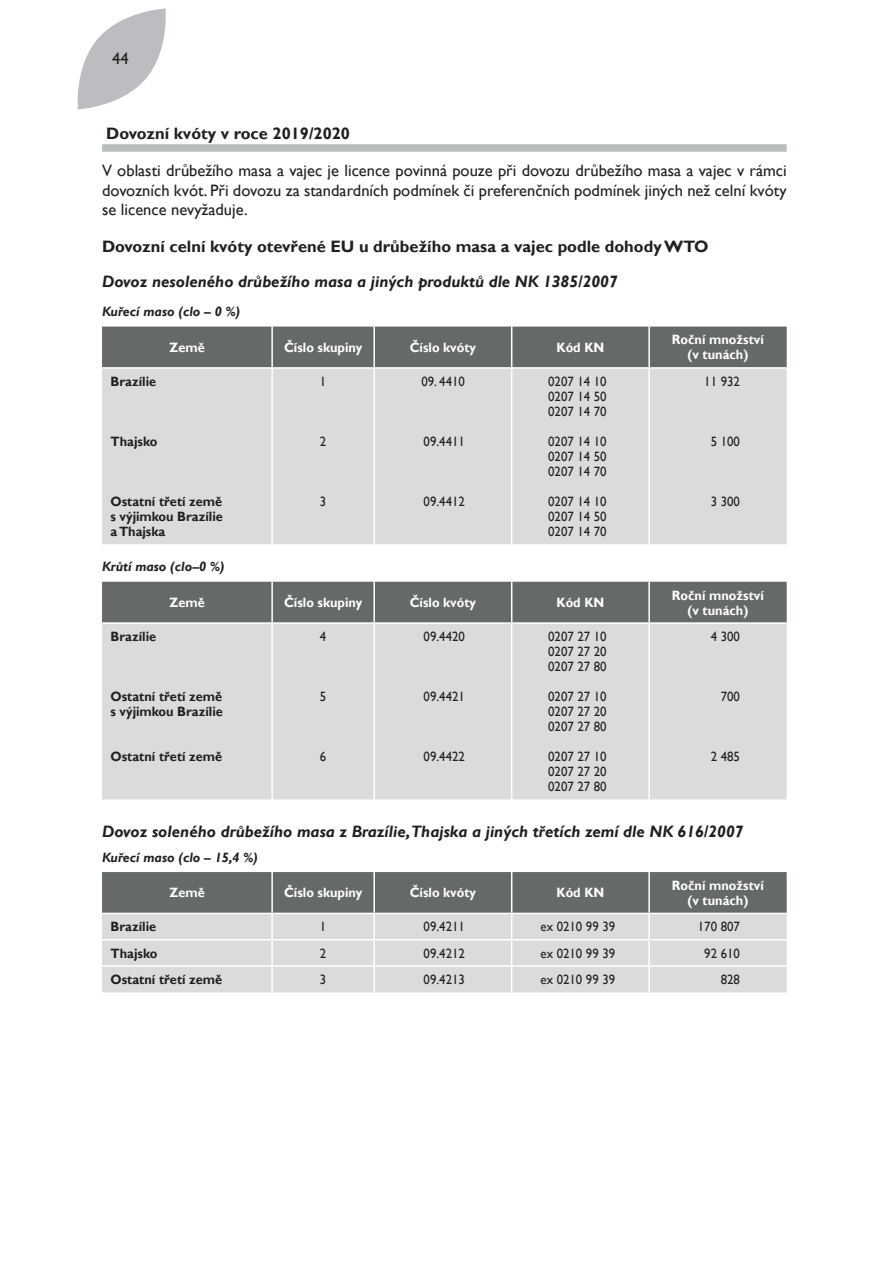
<style>
.page{position:relative;width:893px;height:1263px;background:#fff}
.page>*{position:absolute;margin:0;border:0;box-sizing:border-box;transform-origin:0 0}
.t1{font:16.5px/19.8px "Gill Sans";color:#231f20;text-align:justify}
.t2{font:italic 700 16.5px "Gill Sans";color:#231f20}
.t3{font:700 16.5px "Gill Sans";color:#231f20}
.t4{font:13.5px/15px "Gill Sans";color:#231f20;text-align:justify;scale:.95 1}
.t5{font:700 13.5px/15px "Gill Sans";color:#fff;text-align:center;scale:.95 1}
.t6{font:700 13.5px/15px "Gill Sans";color:#231f20;text-align:justify;scale:.95 1}
.t7{font:italic 700 13.5px "Gill Sans";color:#231f20}
</style>
<div class="page">
<svg style="left:77px;top:9px;width:89px;height:100px"></svg>
<div style="left:102px;top:144px;width:685px;height:8px;background:#bbbebe"></div>
<div style="left:102px;top:327px;width:685px;height:40px;background:#666969"></div>
<div style="left:102px;top:369px;width:685px;height:175px;background:#dbdcda"></div>
<hr style="left:271px;top:327px;width:2px;height:40px;background:#fff">
<hr style="left:373px;top:327px;width:2px;height:40px;background:#fff">
<hr style="left:511px;top:327px;width:1px;height:40px;background:#fff">
<hr style="left:648px;top:327px;width:2px;height:40px;background:#fff">
<hr style="left:271px;top:369px;width:2px;height:175px;background:#fff">
<hr style="left:373px;top:369px;width:2px;height:175px;background:#fff">
<hr style="left:511px;top:369px;width:1px;height:175px;background:#fff">
<hr style="left:648px;top:369px;width:2px;height:175px;background:#fff">
<div style="left:102px;top:582px;width:685px;height:40px;background:#666969"></div>
<div style="left:102px;top:624px;width:685px;height:175px;background:#dbdcda"></div>
<hr style="left:271px;top:582px;width:2px;height:40px;background:#fff">
<hr style="left:373px;top:582px;width:2px;height:40px;background:#fff">
<hr style="left:511px;top:582px;width:1px;height:40px;background:#fff">
<hr style="left:648px;top:582px;width:2px;height:40px;background:#fff">
<hr style="left:271px;top:624px;width:2px;height:175px;background:#fff">
<hr style="left:373px;top:624px;width:2px;height:175px;background:#fff">
<hr style="left:511px;top:624px;width:1px;height:175px;background:#fff">
<hr style="left:648px;top:624px;width:2px;height:175px;background:#fff">
<svg style="left:102px;top:872px;width:685px;height:120px;background:#b5b6b5"></svg>
<hr style="left:649px;top:965px;width:138px;height:2px;background:#fff">
<hr style="left:648px;top:967px;width:2px;height:25px;background:#fff">
<p class="t1" style="left:112px;top:49px;width:18px">44</p>
<p class="t3" style="left:106px;top:123px;width:245px">Dovozní kvóty v roce 2019/2020</p>
<p class="t1" style="left:102px;top:161px;width:686px">V oblasti drůbežího masa a vajec je licence povinná pouze při dovozu drůbežího masa a vajec v rámci dovozních kvót. Při dovozu za standardních podmínek či preferenčních podmínek jiných než celní kvóty se licence nevyžaduje.</p>
<p class="t3" style="left:102px;top:237px;width:608px">Dovozní celní kvóty otevřené EU u drůbežího masa a vajec podle dohody WTO</p>
<p class="t2" style="left:102px;top:272px;width:517px">Dovoz nesoleného drůbežího masa a jiných produktů dle NK 1385/2007</p>
<p class="t7" style="left:102px;top:304px;width:139px">Kuřecí maso (clo – 0 %)</p>
<p class="t5" style="left:169px;top:340px;width:39px">Země</p>
<p class="t5" style="left:284px;top:340px;width:84px">Číslo skupiny</p>
<p class="t5" style="left:410px;top:340px;width:71px">Číslo kvóty</p>
<p class="t5" style="left:556px;top:340px;width:52px">Kód KN</p>
<p class="t5" style="left:672px;top:333px;width:98px">Roční množství (v tunách)</p>
<p class="t6" style="left:111px;top:374px;width:50px">Brazílie</p>
<p class="t4" style="left:704px;top:374px;width:39px">11 932</p>
<p class="t4" style="left:421px;top:374px;width:47px">09. 4410</p>
<p class="t4" style="left:548px;top:374px;width:63px">0207 14 10<br>0207 14 50<br>0207 14 70</p>
<p class="t4" style="left:548px;top:434px;width:63px">0207 14 10<br>0207 14 50<br>0207 14 70</p>
<p class="t4" style="left:548px;top:494px;width:63px">0207 14 10<br>0207 14 50<br>0207 14 70</p>
<p class="t4" style="left:320px;top:374px;width:8px">1</p>
<p class="t6" style="left:111px;top:434px;width:51px">Thajsko</p>
<p class="t4" style="left:320px;top:434px;width:8px">2</p>
<p class="t4" style="left:424px;top:434px;width:45px">09.4411</p>
<p class="t4" style="left:711px;top:434px;width:32px">5 100</p>
<p class="t6" style="left:111px;top:494px;width:120px">Ostatní třetí země s výjimkou Brazílie a Thajska</p>
<p class="t4" style="left:320px;top:494px;width:8px">3</p>
<p class="t4" style="left:711px;top:494px;width:32px">3 300</p>
<p class="t4" style="left:424px;top:494px;width:45px">09.4412</p>
<p class="t7" style="left:102px;top:559px;width:124px">Krůtí maso (clo–0 %)</p>
<p class="t5" style="left:169px;top:595px;width:39px">Země</p>
<p class="t5" style="left:284px;top:595px;width:84px">Číslo skupiny</p>
<p class="t5" style="left:410px;top:595px;width:71px">Číslo kvóty</p>
<p class="t5" style="left:556px;top:595px;width:52px">Kód KN</p>
<p class="t5" style="left:672px;top:588px;width:98px">Roční množství (v tunách)</p>
<p class="t6" style="left:111px;top:629px;width:50px">Brazílie</p>
<p class="t4" style="left:711px;top:629px;width:32px">4 300</p>
<p class="t4" style="left:320px;top:629px;width:8px">4</p>
<p class="t4" style="left:424px;top:629px;width:45px">09.4420</p>
<p class="t4" style="left:548px;top:629px;width:63px">0207 27 10<br>0207 27 20<br>0207 27 80</p>
<p class="t4" style="left:548px;top:689px;width:63px">0207 27 10<br>0207 27 20<br>0207 27 80</p>
<p class="t4" style="left:548px;top:749px;width:63px">0207 27 10<br>0207 27 20<br>0207 27 80</p>
<p class="t6" style="left:111px;top:689px;width:120px">Ostatní třetí země s výjimkou Brazílie</p>
<p class="t6" style="left:111px;top:749px;width:119px">Ostatní třetí země</p>
<p class="t4" style="left:424px;top:689px;width:45px">09.4421</p>
<p class="t4" style="left:721px;top:689px;width:22px">700</p>
<p class="t4" style="left:320px;top:689px;width:8px">5</p>
<p class="t4" style="left:320px;top:749px;width:8px">6</p>
<p class="t4" style="left:424px;top:749px;width:45px">09.4422</p>
<p class="t4" style="left:711px;top:749px;width:32px">2 485</p>
<p class="t2" style="left:102px;top:822px;width:643px">Dovoz soleného drůbežího masa z Brazílie,Thajska a jiných třetích zemí dle NK 616/2007</p>
<p class="t7" style="left:102px;top:849px;width:157px">Kuřecí maso (clo – 15,4 %)</p>
<p class="t5" style="left:169px;top:886px;width:39px">Země</p>
<p class="t5" style="left:284px;top:886px;width:84px">Číslo skupiny</p>
<p class="t5" style="left:410px;top:886px;width:71px">Číslo kvóty</p>
<p class="t5" style="left:556px;top:886px;width:52px">Kód KN</p>
<p class="t5" style="left:672px;top:878px;width:98px">Roční množství (v tunách)</p>
<p class="t6" style="left:111px;top:919px;width:50px">Brazílie</p>
<p class="t4" style="left:320px;top:919px;width:8px">1</p>
<p class="t4" style="left:424px;top:919px;width:45px">09.4211</p>
<p class="t4" style="left:541px;top:919px;width:80px">ex 0210 99 39</p>
<p class="t4" style="left:698px;top:919px;width:46px">170 807</p>
<p class="t6" style="left:111px;top:946px;width:51px">Thajsko</p>
<p class="t4" style="left:320px;top:946px;width:8px">2</p>
<p class="t4" style="left:424px;top:946px;width:45px">09.4212</p>
<p class="t4" style="left:541px;top:946px;width:80px">ex 0210 99 39</p>
<p class="t4" style="left:704px;top:946px;width:39px">92 610</p>
<p class="t6" style="left:111px;top:972px;width:119px">Ostatní třetí země</p>
<p class="t4" style="left:320px;top:972px;width:8px">3</p>
<p class="t4" style="left:424px;top:972px;width:45px">09.4213</p>
<p class="t4" style="left:541px;top:972px;width:80px">ex 0210 99 39</p>
<p class="t4" style="left:721px;top:972px;width:22px">828</p>
</div>
